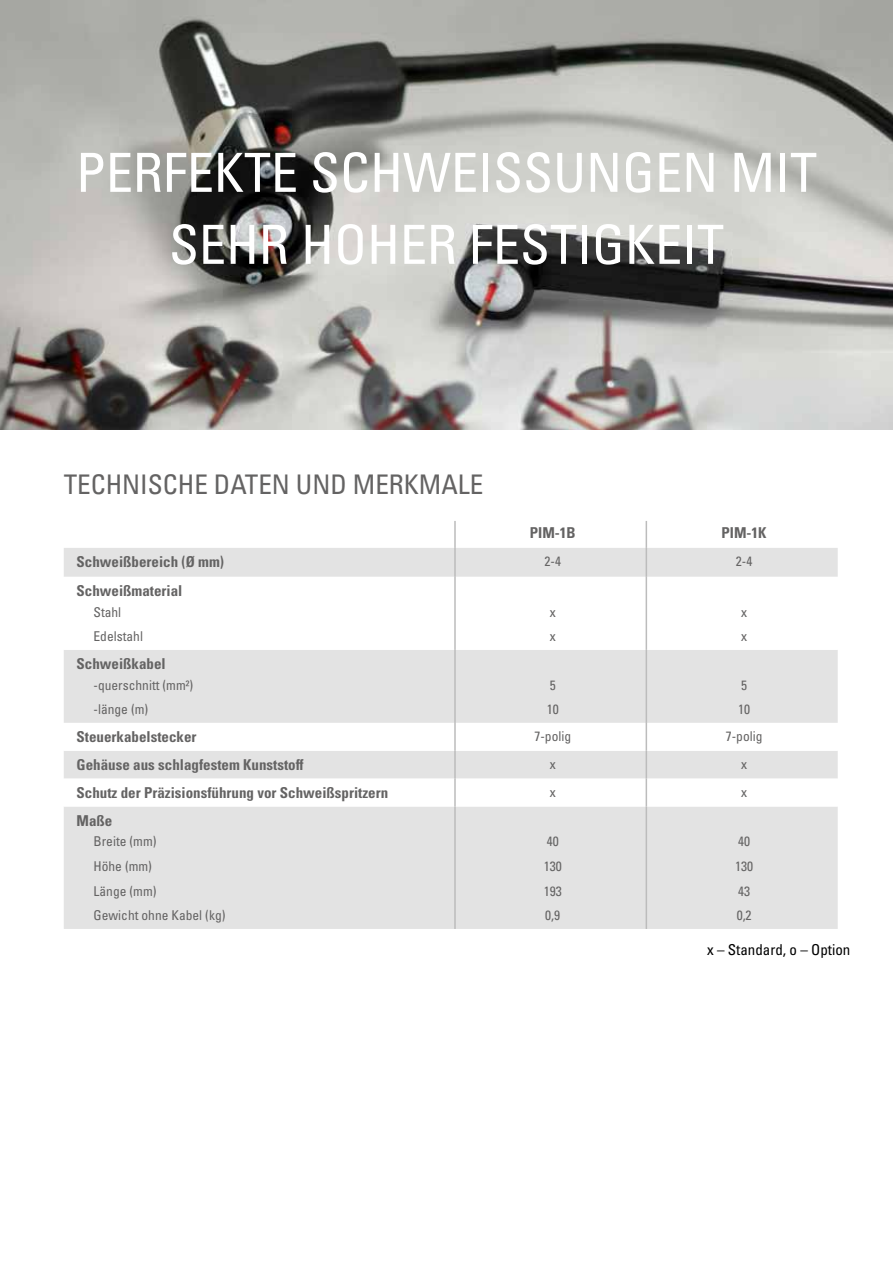
<style>
.page{position:relative;width:893px;height:1263px;background:#fff}
.page>*{position:absolute;margin:0;border:0;box-sizing:border-box;transform-origin:0 0}
.t1{font:condensed 54px/72px "Univers LT Std";color:#fff;text-align:center}
.t2{font:condensed 27px "Univers LT Std";color:#646363}
.t3{font:700 condensed 15px "Univers LT Pro";color:#646363}
.t4{font:condensed 15px "Univers LT Std";color:#000}
.t5{font:condensed 13.5px/24.8px "Univers LT Std";color:#646363}
</style>
<div class="page">
<img style="left:0;top:0;width:893px;height:429px">
<div style="left:64px;top:806px;width:774px;height:123px;background:#e3e3e3"></div>
<svg style="left:64px;top:577px;width:774px;height:229px"></svg>
<svg style="left:64px;top:521px;width:774px;height:56px"></svg>
<hr style="left:454px;top:577px;width:2px;height:73px;background:#bcbcbc">
<hr style="left:646px;top:577px;width:1px;height:73px;background:#bcbcbc">
<hr style="left:454px;top:650px;width:2px;height:73px;background:#bcbcbc">
<hr style="left:646px;top:650px;width:1px;height:73px;background:#bcbcbc">
<hr style="left:454px;top:723px;width:2px;height:28px;background:#bcbcbc">
<hr style="left:454px;top:751px;width:2px;height:28px;background:#bcbcbc">
<hr style="left:454px;top:779px;width:2px;height:27px;background:#bcbcbc">
<svg style="left:646px;top:723px;width:1px;height:83px"></svg>
<hr style="left:454px;top:806px;width:2px;height:123px;background:#bcbcbc">
<hr style="left:646px;top:806px;width:1px;height:123px;background:#bcbcbc">
<h1 class="t1" style="left:76px;top:136px;width:743px">PERFEKTE SCHWEISSUNGEN MIT<br>SEHR HOHER FESTIGKEIT</h1>
<h2 class="t2" style="left:64px;top:467px;width:421px">TECHNISCHE DATEN UND MERKMALE</h2>
<p class="t3" style="left:530px;top:523px;width:47px">PIM-1B</p>
<p class="t3" style="left:722px;top:523px;width:46px">PIM-1K</p>
<p class="t3" style="left:77px;top:553px;width:149px">Schweißbereich (Ø mm)</p>
<p class="t5" style="left:545px;top:549px;width:18px">2-4</p>
<p class="t5" style="left:736px;top:549px;width:18px">2-4</p>
<p class="t3" style="left:77px;top:582px;width:107px">Schweißmaterial</p>
<p class="t5" style="left:94px;top:599px;width:51px">Stahl<br>Edelstahl</p>
<p class="t5" style="left:550px;top:599px;width:7px">x x</p>
<p class="t5" style="left:741px;top:599px;width:7px">x x</p>
<p class="t3" style="left:77px;top:655px;width:91px">Schweißkabel</p>
<p class="t5" style="left:94px;top:672px;width:101px">-querschnitt (mm²) -länge (m)</p>
<p class="t5" style="left:547px;top:672px;width:13px">5<br>10</p>
<p class="t5" style="left:738px;top:672px;width:13px">5<br>10</p>
<p class="t3" style="left:77px;top:728px;width:121px">Steuerkabelstecker</p>
<p class="t5" style="left:534px;top:724px;width:38px">7-polig</p>
<p class="t5" style="left:726px;top:724px;width:38px">7-polig</p>
<p class="t3" style="left:77px;top:755px;width:228px">Gehäuse aus schlagfestem Kunststoff</p>
<p class="t5" style="left:550px;top:752px;width:7px">x</p>
<p class="t5" style="left:741px;top:752px;width:7px">x</p>
<p class="t3" style="left:77px;top:783px;width:313px">Schutz der Präzisionsführung vor Schweißspritzern</p>
<p class="t5" style="left:550px;top:779px;width:7px">x</p>
<p class="t5" style="left:741px;top:779px;width:7px">x</p>
<p class="t3" style="left:77px;top:811px;width:37px">Maße</p>
<p class="t5" style="left:94px;top:829px;width:133px">Breite (mm)<br>Höhe (mm)<br>Länge (mm)<br>Gewicht ohne Kabel (kg)</p>
<p class="t5" style="left:544px;top:829px;width:19px">40<br>130<br>193<br>0,9</p>
<p class="t5" style="left:735px;top:829px;width:19px">40<br>130<br>43<br>0,2</p>
<p class="t4" style="left:707px;top:940px;width:145px">x – Standard, o – Option</p>
</div>
